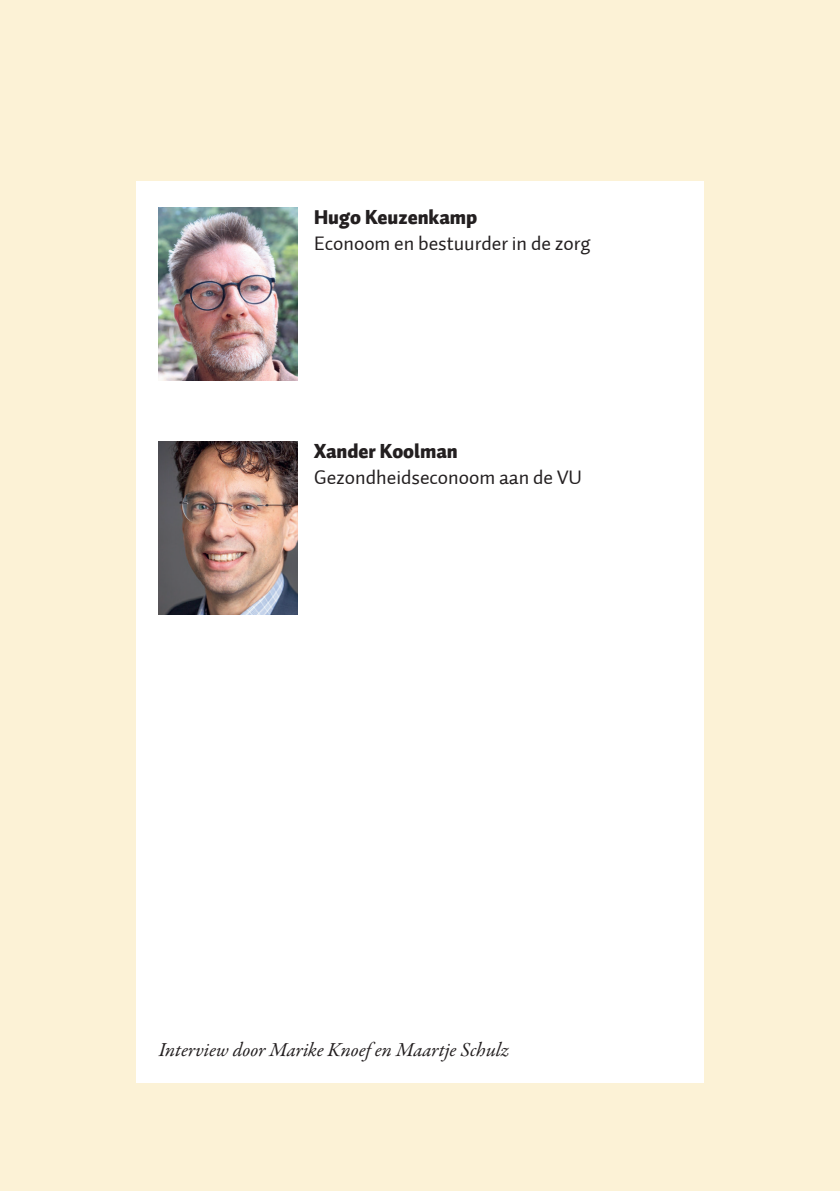
<style>
.page{position:relative;width:840px;height:1191px;background:#fff}
.page>*{position:absolute;margin:0;border:0;box-sizing:border-box;transform-origin:0 0}
.t1{font:20px "Auto 1";color:#231f20}
.t2{font:italic 20px "Garamond Premr Pro";color:#231f20}
.t3{font:900 20px "Auto 1";color:#231f20}
</style>
<div class="page">
<div style="left:0;top:0;width:839px;height:1191px;background:#fcf2d6"></div>
<div style="left:136px;top:181px;width:567px;height:901px;background:#fff"></div>
<img style="left:159px;top:207px;width:138px;height:173px">
<img style="left:159px;top:441px;width:138px;height:173px">
<p class="t3" style="left:314px;top:204px;width:164px">Hugo Keuzenkamp</p>
<p class="t1" style="left:314px;top:231px;width:278px">Econoom en bestuurder in de zorg</p>
<p class="t3" style="left:314px;top:438px;width:145px">Xander Koolman</p>
<p class="t1" style="left:314px;top:465px;width:269px">Gezondheidseconoom aan de VU</p>
<p class="t2" style="left:159px;top:1037px;width:351px">Interview door Marike Knoef en Maartje Schulz</p>
</div>
